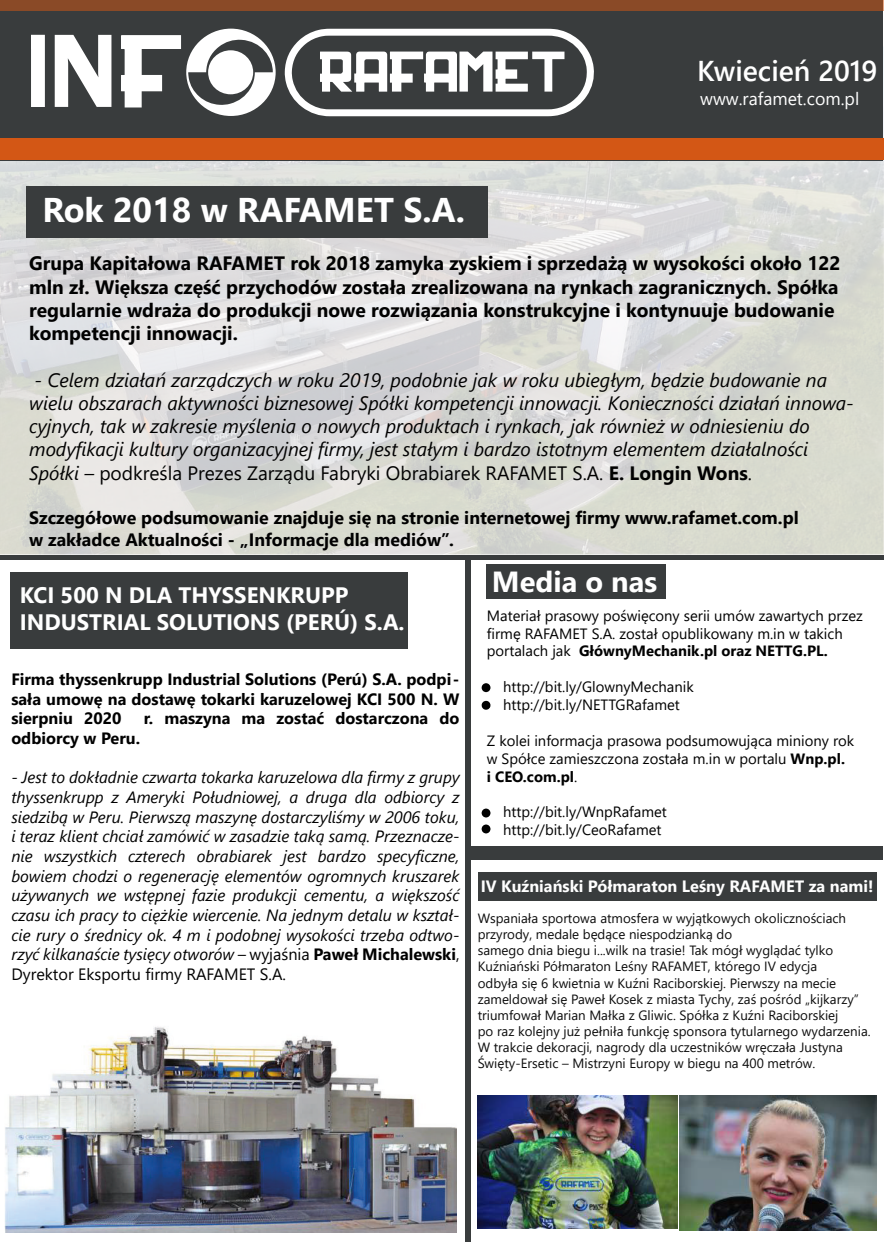
<style>
.page{position:relative;width:884px;height:1242px;background:#fff}
.page>*{position:absolute;margin:0;border:0;box-sizing:border-box;transform-origin:0 0}
.t1{font:600 108.15px "Franklin Gothic";color:#fff}
.t2{font:700 34.2px "Segoe UI";color:#fff}
.t3{font:700 29.1px "Segoe UI";color:#fff}
.t4{font:600 28.65px "Segoe UI";color:#fff}
.t5{font:700 22.35px/26.8px "Segoe UI";color:#fff}
.t6{font:italic 19.35px/23.2px "Segoe UI";color:#010101}
.t7{font:700 19.35px/23.2px "Segoe UI";color:#010101}
.t8{font:700 17.85px/21.5px "Segoe UI";color:#010101}
.t9{font:17.85px "Segoe UI";color:#fff}
.t10{font:italic 16.35px/19.6px "Segoe UI";color:#010101;text-align:justify}
.t11{font:700 16.35px/19.6px "Segoe UI";color:#010101;text-align:justify}
.t12{font:700 16.35px "Segoe UI";color:#fff}
.t13{font:14.85px/17.9px "Segoe UI";color:#010101}
.t14{font:13.35px/16px "Segoe UI";color:#0c0c0c}
.s1{font-style:normal}
.s2{font-weight:700;font-style:normal}
.s3{font-weight:700}
</style>
<div class="page">
<img style="left:5px;top:1027px;width:451px;height:206px">
<img style="left:0;top:39px;width:883px;height:516px">
<div style="left:486px;top:564px;width:179px;height:34px;background:#393c3d"></div>
<div style="left:477px;top:872px;width:399px;height:28px;background:#393c3d"></div>
<div style="left:26px;top:186px;width:462px;height:52px;background:#393c3d"></div>
<div style="left:466px;top:559px;width:5px;height:683px;background:#393c3d"></div>
<div style="left:0;top:0;width:882px;height:160px;background:#393c3d"></div>
<svg style="left:284px;top:29px;width:310px;height:87px"></svg>
<svg style="left:121px;top:29px;width:154px;height:87px"></svg>
<div style="left:208px;top:50px;width:45px;height:44px;background:#fff;border-radius:50%"></div>
<div style="left:31px;top:35px;width:14px;height:72px;background:#fff"></div>
<div style="left:0;top:139px;width:883px;height:21px;background:#d35715"></div>
<div style="left:466px;top:846px;width:416px;height:14px;background:#393c3d"></div>
<div style="left:0;top:555px;width:883px;height:5px;background:#393c3d"></div>
<div style="left:0;top:0;width:883px;height:11px;background:#8a4a27"></div>
<div style="left:10px;top:572px;width:397px;height:77px;background:#393c3d"></div>
<img style="left:679px;top:1096px;width:197px;height:135px">
<img style="left:477px;top:1096px;width:200px;height:133px">
<div style="left:481px;top:683px;width:9px;height:9px;background:#010101;border-radius:50%"></div>
<div style="left:481px;top:809px;width:9px;height:8px;background:#010101;border-radius:50%"></div>
<div style="left:481px;top:825px;width:9px;height:8px;background:#010101;border-radius:50%"></div>
<svg style="left:481px;top:700px;width:10px;height:10px"></svg>
<h1 class="t1" style="left:47px;top:4px;width:73px">N</h1>
<h2 class="t2" style="left:42px;top:178px;width:424px">Rok 2018 w RAFAMET S.A.</h2>
<h3 class="t4" style="left:697px;top:44px;width:181px">Kwiecień 2019</h3>
<p class="t9" style="left:700px;top:82px;width:161px">www.rafamet.com.pl</p>
<p class="t7" style="left:29px;top:250px;width:812px">Grupa Kapitałowa RAFAMET rok 2018 zamyka zyskiem i sprzedażą w wysokości około 122 mln zł. Większa część przychodów została zrealizowana na rynkach zagranicznych. Spółka regularnie wdraża do produkcji nowe rozwiązania konstrukcyjne i kontynuuje budowanie kompetencji innowacji.</p>
<p class="t6" style="left:29px;top:365px;width:826px">- Celem działań zarządczych w roku 2019, podobnie jak w roku ubiegłym, będzie budowanie na wielu obszarach aktywności biznesowej Spółki kompetencji innowacji. Konieczności działań innowa&shy;cyjnych, tak w zakresie myślenia o nowych produktach i rynkach, jak również w odniesieniu do modyfikacji kultury organizacyjnej firmy, jest stałym i bardzo istotnym elementem działalności Spółki – <span class="s1">podkreśla Prezes Zarządu Fabryki Obrabiarek RAFAMET S.A.</span> <span class="s2">E. Longin Wons</span><span class="s1">.</span></p>
<p class="t8" style="left:29px;top:506px;width:771px">Szczegółowe podsumowanie znajduje się na stronie internetowej firmy www.rafamet.com.pl w zakładce Aktualności - „Informacje dla mediów”.</p>
<h3 class="t5" style="left:20px;top:580px;width:386px">KCI 500 N DLA THYSSENKRUPP<br>INDUSTRIAL SOLUTIONS (PERÚ) S.A.</h3>
<p class="t11" style="left:11px;top:668px;width:449px">Firma thyssenkrupp Industrial Solutions (Perú) S.A. podpi&shy;sała umowę na dostawę tokarki karuzelowej KCI 500 N. W sierpniu 2020</p>
<p class="t11" style="left:144px;top:708px;width:317px">r. maszyna ma zostać dostarczona do</p>
<p class="t11" style="left:11px;top:727px;width:130px">odbiorcy w Peru.</p>
<p class="t10" style="left:11px;top:765px;width:449px">- Jest to dokładnie czwarta tokarka karuzelowa dla firmy z grupy thyssenkrupp z Ameryki Południowej, a druga dla odbiorcy z siedzibą w Peru. Pierwszą maszynę dostarczyliśmy w 2006 toku, i teraz klient chciał zamówić w zasadzie taką samą. Przeznacze&shy;nie wszystkich czterech obrabiarek jest bardzo specyficzne, bowiem chodzi o regenerację elementów ogromnych kruszarek używanych we wstępnej fazie produkcji cementu, a większość czasu ich pracy to ciężkie wiercenie. Na jednym detalu w kształ&shy;cie rury o średnicy ok. 4 m i podobnej wysokości trzeba odtwo&shy;rzyć kilkanaście tysięcy otworów – <span class="s1">wyjaśnia</span> <span class="s2">Paweł Michalewski</span><span class="s1">, Dyrektor Eksportu firmy RAFAMET S.A.</span></p>
<h3 class="t3" style="left:492px;top:554px;width:167px">Media o nas</h3>
<p class="t13" style="left:487px;top:605px;width:377px">Materiał prasowy poświęcony serii umów zawartych przez firmę RAFAMET S.A. został opublikowany m.in w takich portalach jak <span class="s3">GłównyMechanik.pl oraz NETTG.PL.</span></p>
<p class="t13" style="left:503px;top:677px;width:192px">http://bit.ly/GlownyMechanik http://bit.ly/NETTGRafamet</p>
<p class="t13" style="left:487px;top:730px;width:369px">Z kolei informacja prasowa podsumowująca miniony rok w Spółce zamieszczona została m.in w portalu <span class="s3">Wnp.pl.<br>i CEO.com.pl</span>.</p>
<p class="t13" style="left:503px;top:802px;width:165px">http://bit.ly/WnpRafamet http://bit.ly/CeoRafamet</p>
<p class="t12" style="left:480px;top:870px;width:394px">IV Kuźniański Półmaraton Leśny RAFAMET za nami!</p>
<p class="t14" style="left:477px;top:909px;width:394px">Wspaniała sportowa atmosfera w wyjątkowych okolicznościach przyrody, medale będące niespodzianką do<br>samego dnia biegu i...wilk na trasie! Tak mógł wyglądać tylko Kuźniański Półmaraton Leśny RAFAMET, którego IV edycja<br>odbyła się 6 kwietnia w Kuźni Raciborskiej. Pierwszy na mecie zameldował się Paweł Kosek z miasta Tychy, zaś pośród „kijkarzy” triumfował Marian Małka z Gliwic. Spółka z Kuźni Raciborskiej<br>po raz kolejny już pełniła funkcję sponsora tytularnego wydarzenia.<br>W trakcie dekoracji, nagrody dla uczestników wręczała Justyna Święty-Ersetic – Mistrzyni Europy w biegu na 400 metrów.</p>
</div>
